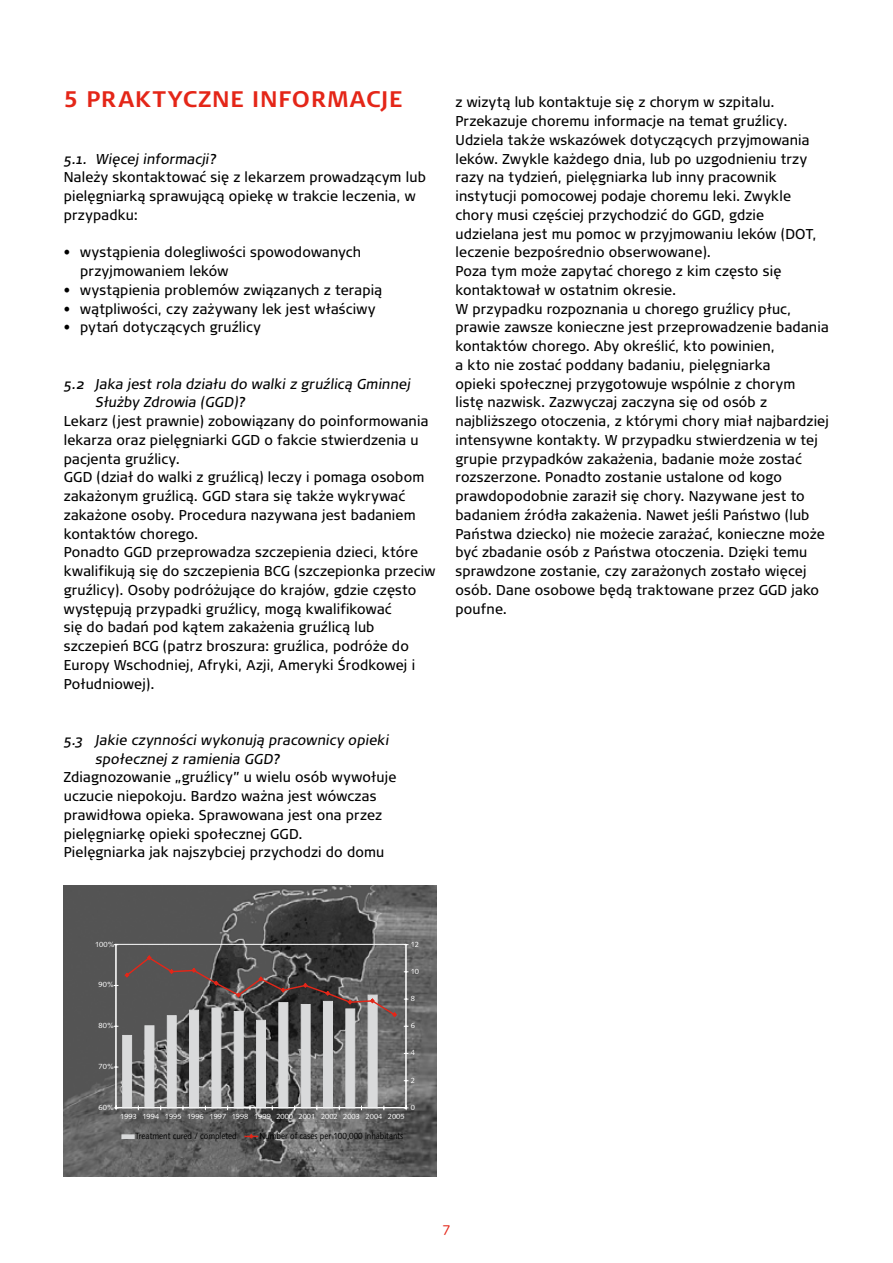
<style>
.page{position:relative;width:893px;height:1263px;background:#fff}
.page>*{position:absolute;margin:0;border:0;box-sizing:border-box;transform-origin:0 0}
.t1{font:700 22.5px "Signa Pro";letter-spacing:.04em;color:#e42618}
.t2{font:14.25px/18.8px "Signa Pro";letter-spacing:.01em;color:#000;scale:.95 1}
.t3{font:14.25px "Syntax";color:#e42618;scale:.95 1}
.t4{font:9px "Syntax";color:#000;scale:.9 1}
.t5{font:7.5px "Syntax";color:#fff}
</style>
<div class="page">
<img style="left:64px;top:886px;width:373px;height:291px">
<hr style="left:122px;top:1135px;width:12px;height:4px;background:#d9dadb">
<svg style="left:245px;top:1133px;width:13px;height:7px"></svg>
<hr style="left:116px;top:944px;width:290px;height:1px;background:#fff">
<hr style="left:405px;top:944px;width:1px;height:163px;background:#fff">
<hr style="left:115px;top:944px;width:1px;height:163px;background:#fff">
<div style="left:122px;top:1035px;width:10px;height:73px;background:#d9dadb;border:1px solid #d9dadb"></div>
<div style="left:144px;top:1025px;width:10px;height:83px;background:#d9dadb;border:1px solid #d9dadb"></div>
<div style="left:167px;top:1015px;width:10px;height:93px;background:#d9dadb;border:1px solid #d9dadb"></div>
<div style="left:189px;top:1010px;width:10px;height:98px;background:#d9dadb"></div>
<div style="left:211px;top:1007px;width:10px;height:101px;background:#d9dadb;border:1px solid #d9dadb"></div>
<div style="left:234px;top:1011px;width:10px;height:97px;background:#d9dadb;border:1px solid #d9dadb"></div>
<div style="left:256px;top:1020px;width:10px;height:88px;background:#d9dadb"></div>
<div style="left:278px;top:1002px;width:10px;height:106px;background:#d9dadb;border:1px solid #d9dadb"></div>
<div style="left:301px;top:1004px;width:10px;height:104px;background:#d9dadb;border:1px solid #d9dadb"></div>
<div style="left:323px;top:1001px;width:10px;height:107px;background:#d9dadb"></div>
<div style="left:345px;top:1008px;width:10px;height:100px;background:#d9dadb;border:1px solid #d9dadb"></div>
<div style="left:368px;top:995px;width:10px;height:113px;background:#d9dadb;border:1px solid #d9dadb"></div>
<hr style="left:116px;top:945px;width:1px;height:163px;background:#fff">
<hr style="left:116px;top:1107px;width:290px;height:1px;background:#fff">
<svg style="left:114px;top:1106px;width:4px;height:4px"></svg>
<hr style="left:406px;top:945px;width:1px;height:163px;background:#fff">
<svg style="left:404px;top:1106px;width:4px;height:4px"></svg>
<svg style="left:114px;top:954px;width:284px;height:64px"></svg>
<h1 class="t1" style="left:64px;top:86px;width:340px">5 PRAKTYCZNE INFORMACJE</h1>
<p class="t2" style="left:64px;top:149px;width:383px">5.1. Więcej informacji?<br>Należy skontaktować się z lekarzem prowadzącym lub pielęgniarką sprawującą opiekę w trakcie leczenia, w przypadku:</p>
<p class="t2" style="left:80px;top:243px;width:297px;text-indent:-17px">• wystąpienia dolegliwości spowodowanych przyjmowaniem leków</p>
<p class="t2" style="left:64px;top:280px;width:337px">• wystąpienia problemów związanych z terapią</p>
<p class="t2" style="left:64px;top:299px;width:330px">• wątpliwości, czy zażywany lek jest właściwy</p>
<p class="t2" style="left:64px;top:318px;width:209px">• pytań dotyczących gruźlicy</p>
<p class="t2" style="left:64px;top:374px;width:366px">5.2 Jaka jest rola działu do walki z gruźlicą Gminnej</p>
<p class="t2" style="left:95px;top:393px;width:162px">Służby Zdrowia (GGD)?</p>
<p class="t2" style="left:64px;top:412px;width:385px">Lekarz (jest prawnie) zobowiązany do poinformowania</p>
<p class="t2" style="left:64px;top:430px;width:375px">lekarza oraz pielęgniarki GGD o fakcie stwierdzenia u</p>
<p class="t2" style="left:64px;top:449px;width:124px">pacjenta gruźlicy.</p>
<p class="t2" style="left:64px;top:468px;width:381px">GGD (dział do walki z gruźlicą) leczy i pomaga osobom</p>
<p class="t2" style="left:64px;top:487px;width:361px">zakażonym gruźlicą. GGD stara się także wykrywać</p>
<p class="t2" style="left:64px;top:505px;width:372px">zakażone osoby. Procedura nazywana jest badaniem</p>
<p class="t2" style="left:64px;top:524px;width:143px">kontaktów chorego.</p>
<p class="t2" style="left:64px;top:543px;width:374px">Ponadto GGD przeprowadza szczepienia dzieci, które</p>
<p class="t2" style="left:64px;top:562px;width:393px">kwalifikują się do szczepienia BCG (szczepionka przeciw</p>
<p class="t2" style="left:64px;top:580px;width:373px">gruźlicy). Osoby podróżujące do krajów, gdzie często</p>
<p class="t2" style="left:64px;top:599px;width:347px">występują przypadki gruźlicy, mogą kwalifikować</p>
<p class="t2" style="left:64px;top:618px;width:329px">się do badań pod kątem zakażenia gruźlicą lub</p>
<p class="t2" style="left:64px;top:637px;width:365px">szczepień BCG (patrz broszura: gruźlica, podróże do</p>
<p class="t2" style="left:64px;top:655px;width:371px">Europy Wschodniej, Afryki, Azji, Ameryki Środkowej i</p>
<p class="t2" style="left:64px;top:674px;width:97px">Południowej).</p>
<p class="t2" style="left:64px;top:730px;width:346px">5.3 Jakie czynności wykonują pracownicy opieki</p>
<p class="t2" style="left:95px;top:749px;width:198px">społecznej z ramienia GGD?</p>
<p class="t2" style="left:64px;top:768px;width:352px">Zdiagnozowanie „gruźlicy” u wielu osób wywołuje</p>
<p class="t2" style="left:64px;top:787px;width:331px">uczucie niepokoju. Bardzo ważna jest wówczas</p>
<p class="t2" style="left:64px;top:805px;width:337px">prawidłowa opieka. Sprawowana jest ona przez</p>
<p class="t2" style="left:64px;top:824px;width:253px">pielęgniarkę opieki społecznej GGD.</p>
<p class="t2" style="left:64px;top:843px;width:339px">Pielęgniarka jak najszybciej przychodzi do domu</p>
<p class="t2" style="left:455px;top:93px;width:395px">z wizytą lub kontaktuje się z chorym w szpitalu.<br>Przekazuje choremu informacje na temat gruźlicy.<br>Udziela także wskazówek dotyczących przyjmowania leków. Zwykle każdego dnia, lub po uzgodnieniu trzy razy na tydzień, pielęgniarka lub inny pracownik instytucji pomocowej podaje choremu leki. Zwykle chory musi częściej przychodzić do GGD, gdzie udzielana jest mu pomoc w przyjmowaniu leków (DOT, leczenie bezpośrednio obserwowane).<br>Poza tym może zapytać chorego z kim często się kontaktował w ostatnim okresie.<br>W przypadku rozpoznania u chorego gruźlicy płuc, prawie zawsze konieczne jest przeprowadzenie badania kontaktów chorego. Aby określić, kto powinien,<br>a kto nie zostać poddany badaniu, pielęgniarka<br>opieki społecznej przygotowuje wspólnie z chorym<br>listę nazwisk. Zazwyczaj zaczyna się od osób z najbliższego otoczenia, z którymi chory miał najbardziej intensywne kontakty. W przypadku stwierdzenia w tej grupie przypadków zakażenia, badanie może zostać rozszerzone. Ponadto zostanie ustalone od kogo prawdopodobnie zaraził się chory. Nazywane jest to badaniem źródła zakażenia. Nawet jeśli Państwo (lub Państwa dziecko) nie możecie zarażać, konieczne może być zbadanie osób z Państwa otoczenia. Dzięki temu sprawdzone zostanie, czy zarażonych zostało więcej osób. Dane osobowe będą traktowane przez GGD jako poufne.</p>
<p class="t5" style="left:95px;top:940px;width:22px">100%</p>
<p class="t5" style="left:99px;top:980px;width:17px">90%</p>
<p class="t5" style="left:99px;top:1021px;width:17px">80%</p>
<p class="t5" style="left:99px;top:1062px;width:17px">70%</p>
<p class="t5" style="left:99px;top:1103px;width:17px">60%</p>
<p class="t5" style="left:411px;top:940px;width:10px">12</p>
<p class="t5" style="left:411px;top:967px;width:10px">10</p>
<p class="t5" style="left:411px;top:994px;width:6px">8</p>
<p class="t5" style="left:411px;top:1021px;width:6px">6</p>
<p class="t5" style="left:411px;top:1048px;width:6px">4</p>
<p class="t5" style="left:411px;top:1076px;width:6px">2</p>
<p class="t5" style="left:411px;top:1103px;width:6px">0</p>
<p class="t5" style="left:120px;top:1111px;width:286px">1993 1994 1995 1996 1997 1998 1999 2000 2001 2002 2003 2004 2005</p>
<p class="t4" style="left:135px;top:1130px;width:114px">Treatment cured / completed</p>
<p class="t4" style="left:259px;top:1130px;width:161px">Number of cases per 100,000 inhabitants</p>
<p class="t3" style="left:443px;top:1222px;width:9px">7</p>
</div>
